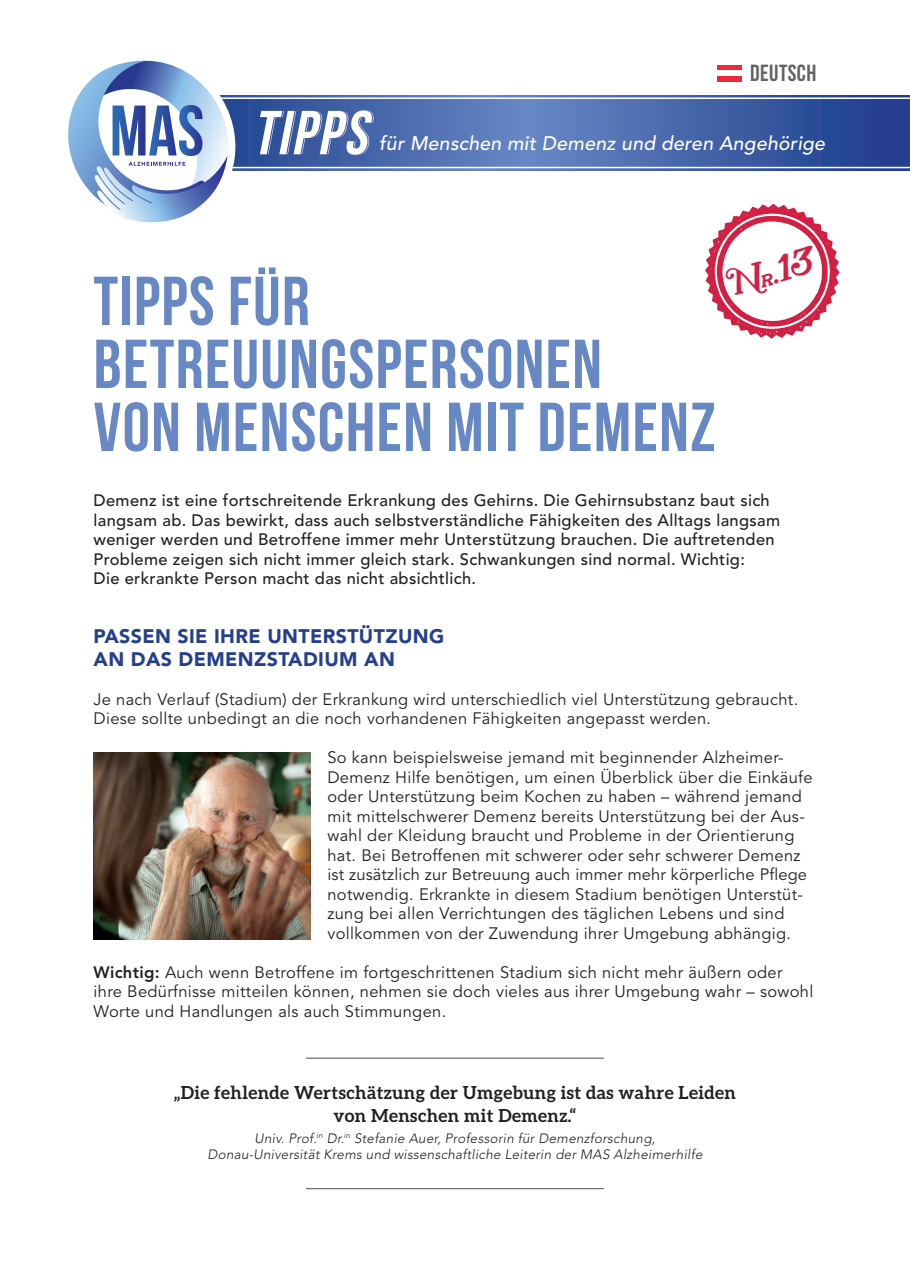
<style>
.page{position:relative;width:910px;height:1280px;background:#fff}
.page>*{position:absolute;margin:0;border:0;box-sizing:border-box;transform-origin:0 0}
.t1{font:700 69px "Bebas Neue";letter-spacing:.02em;color:#6788c5}
.t2{font:italic 700 61.95px "Bebas Neue";color:#fff}
.t3{font:35.55px "Herschel";color:#d12043}
.t4{font:700 23.4px "Bebas Neue";letter-spacing:.02em;color:#636366}
.t5{font:900 19.5px "Avenir LT Std";letter-spacing:.02em;color:#253f8e}
.t6{font:italic 500 19.5px "Avenir LT Std";letter-spacing:.01em;color:#fff}
.t7{font:700 18px "Aleo";letter-spacing:.02em;color:#231f20}
.t8{font:16.5px/19.5px "Avenir LT Std";letter-spacing:.02em;color:#231f20}
.t9{font:500 16.5px "Avenir LT Std";letter-spacing:.02em;color:#231f20}
.t10{font:italic 300 13.5px "Avenir LT Std";letter-spacing:.02em;color:#231f20}
.s1{font-weight:800}
</style>
<div class="page">
<svg style="left:245px;top:96px;width:665px;height:74px;background:#5672b1"></svg>
<svg style="left:245px;top:97px;width:665px;height:71px;background:#4d6bad"></svg>
<svg style="left:68px;top:60px;width:177px;height:163px"></svg>
<svg style="left:268px;top:110px;width:107px;height:45px;background:#405fa3"></svg>
<hr style="left:306px;top:1058px;width:298px;height:1px;background:#4b4c4d">
<hr style="left:306px;top:1188px;width:298px;height:1px;background:#4b4c4d">
<img style="left:94px;top:752px;width:216px;height:187px">
<div style="left:717px;top:65px;width:25px;height:16px;background:#ed2939"></div>
<div style="left:717px;top:70px;width:25px;height:6px;background:#fff"></div>
<svg style="left:705px;top:204px;width:135px;height:135px"></svg>
<p class="t4" style="left:750px;top:60px;width:68px">DEUTSCH</p>
<p class="t2" style="left:252px;top:99px;width:129px">TIPPS</p>
<p class="t6" style="left:379px;top:132px;width:447px">für Menschen mit Demenz und deren Angehörige</p>
<p class="t1" style="left:94px;top:263px;width:218px">TIPPS FÜR</p>
<p class="t1" style="left:94px;top:326px;width:510px">BETREUUNGSPERSONEN</p>
<p class="t1" style="left:94px;top:389px;width:624px">VON MENSCHEN MIT DEMENZ</p>
<p class="t3" style="left:722px;top:265px;width:95px;rotate:-17deg">N .13</p>
<p class="t9" style="left:94px;top:491px;width:678px">Demenz ist eine fortschreitende Erkrankung des Gehirns. Die Gehirnsubstanz baut sich</p>
<p class="t9" style="left:94px;top:511px;width:688px">langsam ab. Das bewirkt, dass auch selbstverständliche Fähigkeiten des Alltags langsam</p>
<p class="t9" style="left:94px;top:530px;width:683px">weniger werden und Betroffene immer mehr Unterstützung brauchen. Die auftretenden</p>
<p class="t9" style="left:94px;top:550px;width:653px">Probleme zeigen sich nicht immer gleich stark. Schwankungen sind normal. Wichtig:</p>
<p class="t9" style="left:94px;top:569px;width:384px">Die erkrankte Person macht das nicht absichtlich.</p>
<p class="t5" style="left:94px;top:624px;width:352px">PASSEN SIE IHRE UNTERSTÜTZUNG</p>
<p class="t5" style="left:94px;top:647px;width:303px">AN DAS DEMENZSTADIUM AN</p>
<p class="t8" style="left:94px;top:689px;width:706px">Je nach Verlauf (Stadium) der Erkrankung wird unterschiedlich viel Unterstützung gebraucht.<br>Diese sollte unbedingt an die noch vorhandenen Fähigkeiten angepasst werden.</p>
<p class="t8" style="left:327px;top:748px;width:487px">So kann beispielsweise jemand mit beginnender Alzheimer-Demenz Hilfe benötigen, um einen Überblick über die Einkäufe oder Unterstützung beim Kochen zu haben – während jemand mit mittelschwerer Demenz bereits Unterstützung bei der Aus&shy;wahl der Kleidung braucht und Probleme in der Orientierung hat. Bei Betroffenen mit schwerer oder sehr schwerer Demenz ist zusätzlich zur Betreuung auch immer mehr körperliche Pflege notwendig. Erkrankte in diesem Stadium benötigen Unterstüt&shy;zung bei allen Verrichtungen des täglichen Lebens und sind vollkommen von der Zuwendung ihrer Umgebung abhängig.</p>
<p class="t8" style="left:94px;top:962px;width:721px"><span class="s1">Wichtig:</span> Auch wenn Betroffene im fortgeschrittenen Stadium sich nicht mehr äußern oder ihre Bedürfnisse mitteilen können, nehmen sie doch vieles aus ihrer Umgebung wahr – sowohl<br>Worte und Handlungen als auch Stimmungen.</p>
<p class="t7" style="left:174px;top:1082px;width:563px">„Die fehlende Wertschätzung der Umgebung ist das wahre Leiden</p>
<p class="t7" style="left:334px;top:1105px;width:244px">von Menschen mit Demenz.“</p>
<p class="t10" style="left:255px;top:1130px;width:402px">Univ. Prof.<sup>in</sup> Dr.<sup>in</sup> Stefanie Auer, Professorin für Demenzforschung,</p>
<p class="t10" style="left:207px;top:1146px;width:497px">Donau-Universität Krems und wissenschaftliche Leiterin der MAS Alzheimerhilfe</p>
</div>
